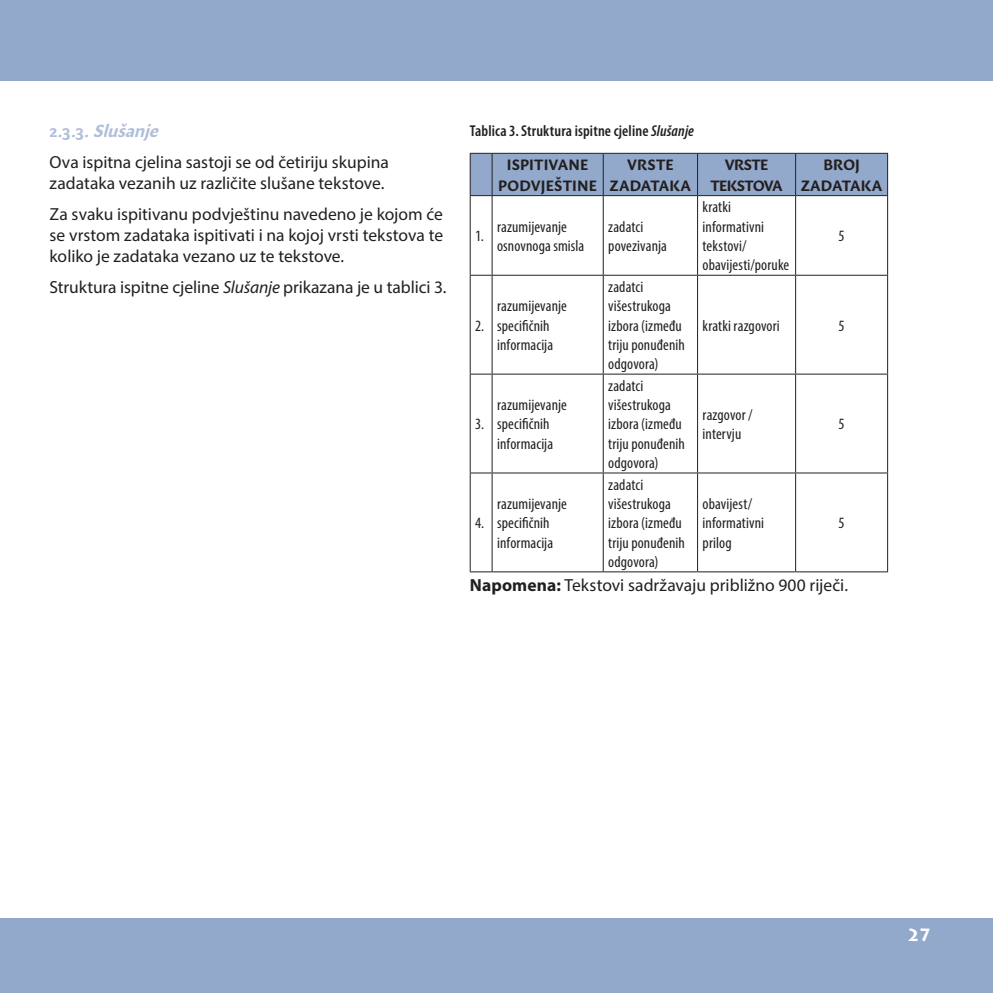
<style>
.page{position:relative;width:993px;height:993px;background:#fff}
.page>*{position:absolute;margin:0;border:0;box-sizing:border-box;transform-origin:0 0}
.t1{font:17.5px/21px "Myriad Pro";color:#231f20}
.t2{font:italic 700 17.5px "Sharik Sans";color:#b0beda}
.t3{font:700 17.5px "Lithos Pro";color:#fff}
.t4{font:condensed 15.75px/19.2px "Myriad Pro";letter-spacing:.01em;color:#231f20}
.t5{font:600 condensed 15.75px "Myriad Pro";letter-spacing:.01em;color:#231f20}
.t6{font:700 14.88px/21px "Sharik Sans";letter-spacing:.01em;color:#231f20;text-align:center}
.t7{font:700 14.88px/21px "Sharik Sans";letter-spacing:-.045em;color:#231f20;text-align:center}
.s1{font-style:normal}
.s2{font-style:italic}
.s3{font-weight:700}
</style>
<div class="page">
<div style="left:0;top:0;width:992px;height:81px;background:#93a9cc"></div>
<div style="left:0;top:918px;width:992px;height:74px;background:#93a9cc"></div>
<div style="left:469px;top:153px;width:418px;height:43px;background:#93a9cc"></div>
<hr style="left:492px;top:195px;width:111px;height:1px;background:#231f20">
<hr style="left:603px;top:195px;width:94px;height:1px;background:#231f20">
<hr style="left:697px;top:195px;width:98px;height:1px;background:#231f20">
<hr style="left:795px;top:195px;width:92px;height:1px;background:#231f20">
<svg style="left:470px;top:275px;width:21px;height:1px"></svg>
<hr style="left:492px;top:275px;width:111px;height:1px;background:#231f20">
<hr style="left:603px;top:275px;width:94px;height:1px;background:#231f20">
<hr style="left:697px;top:275px;width:98px;height:1px;background:#231f20">
<hr style="left:795px;top:275px;width:92px;height:1px;background:#231f20">
<svg style="left:469px;top:373px;width:23px;height:1px"></svg>
<hr style="left:492px;top:373px;width:111px;height:1px;background:#231f20">
<hr style="left:603px;top:373px;width:94px;height:1px;background:#231f20">
<hr style="left:697px;top:373px;width:98px;height:1px;background:#231f20">
<hr style="left:795px;top:373px;width:92px;height:1px;background:#231f20">
<svg style="left:469px;top:472px;width:23px;height:1px"></svg>
<hr style="left:492px;top:472px;width:111px;height:1px;background:#231f20">
<hr style="left:603px;top:472px;width:94px;height:1px;background:#231f20">
<hr style="left:697px;top:472px;width:98px;height:1px;background:#231f20">
<hr style="left:795px;top:472px;width:92px;height:1px;background:#231f20">
<svg style="left:469px;top:571px;width:23px;height:1px"></svg>
<hr style="left:492px;top:571px;width:111px;height:1px;background:#231f20">
<hr style="left:603px;top:571px;width:94px;height:1px;background:#231f20">
<hr style="left:697px;top:571px;width:98px;height:1px;background:#231f20">
<hr style="left:795px;top:571px;width:92px;height:1px;background:#231f20">
<hr style="left:469px;top:154px;width:1px;height:41px;background:#231f20">
<hr style="left:469px;top:196px;width:1px;height:79px;background:#231f20">
<hr style="left:469px;top:275px;width:1px;height:98px;background:#231f20">
<hr style="left:469px;top:374px;width:1px;height:98px;background:#231f20">
<hr style="left:469px;top:473px;width:1px;height:98px;background:#231f20">
<hr style="left:491px;top:154px;width:1px;height:41px;background:#231f20">
<hr style="left:602px;top:154px;width:1px;height:41px;background:#231f20">
<hr style="left:697px;top:154px;width:1px;height:41px;background:#231f20">
<hr style="left:795px;top:154px;width:1px;height:41px;background:#231f20">
<hr style="left:886px;top:154px;width:1px;height:41px;background:#231f20">
<hr style="left:491px;top:196px;width:1px;height:79px;background:#231f20">
<hr style="left:602px;top:196px;width:1px;height:79px;background:#231f20">
<hr style="left:697px;top:196px;width:1px;height:79px;background:#231f20">
<hr style="left:795px;top:196px;width:1px;height:79px;background:#231f20">
<hr style="left:886px;top:196px;width:1px;height:79px;background:#231f20">
<hr style="left:491px;top:275px;width:1px;height:98px;background:#231f20">
<hr style="left:602px;top:275px;width:1px;height:98px;background:#231f20">
<hr style="left:697px;top:275px;width:1px;height:98px;background:#231f20">
<hr style="left:795px;top:275px;width:1px;height:98px;background:#231f20">
<hr style="left:886px;top:275px;width:1px;height:98px;background:#231f20">
<hr style="left:491px;top:374px;width:1px;height:98px;background:#231f20">
<hr style="left:602px;top:374px;width:1px;height:98px;background:#231f20">
<hr style="left:697px;top:374px;width:1px;height:98px;background:#231f20">
<hr style="left:795px;top:374px;width:1px;height:98px;background:#231f20">
<hr style="left:886px;top:374px;width:1px;height:98px;background:#231f20">
<hr style="left:491px;top:473px;width:1px;height:98px;background:#231f20">
<hr style="left:602px;top:473px;width:1px;height:98px;background:#231f20">
<hr style="left:697px;top:473px;width:1px;height:98px;background:#231f20">
<hr style="left:795px;top:473px;width:1px;height:98px;background:#231f20">
<hr style="left:886px;top:473px;width:1px;height:98px;background:#231f20">
<p class="t2" style="left:50px;top:119px;width:115px"><span class="s1">2 . 3 . 3 .</span> Slušanje</p>
<p class="t1" style="left:50px;top:152px;width:340px">Ova ispitna cjelina sastoji se od četiriju skupina zadataka vezanih uz različite slušane tekstove.</p>
<p class="t1" style="left:50px;top:204px;width:395px;text-align:justify">Za svaku ispitivanu podvještinu navedeno je kojom će se vrstom zadataka ispitivati i na kojoj vrsti tekstova te koliko je zadataka vezano uz te tekstove.</p>
<p class="t1" style="left:50px;top:276px;width:398px">Struktura ispitne cjeline <span class="s2">Slušanje</span> prikazana je u tablici 3.</p>
<p class="t5" style="left:469px;top:122px;width:226px">Tablica 3. Struktura ispitne cjeline <span class="s2">Slušanje</span></p>
<p class="t6" style="left:498px;top:153px;width:100px">ISPITIVANE<br>PODVJEŠTINE</p>
<p class="t6" style="left:609px;top:153px;width:83px">VRSTE<br>ZADATAKA</p>
<p class="t7" style="left:710px;top:153px;width:74px">VRSTE<br>TEKSTOVA</p>
<p class="t6" style="left:800px;top:153px;width:83px">BROJ<br>ZADATAKA</p>
<p class="t4" style="left:475px;top:226px;width:10px">1.</p>
<p class="t4" style="left:497px;top:217px;width:89px">razumijevanje osnovnoga smisla</p>
<p class="t4" style="left:608px;top:217px;width:60px">zadatci povezivanja</p>
<p class="t4" style="left:702px;top:197px;width:88px">kratki informativni tekstovi/ obavijesti/poruke</p>
<p class="t4" style="left:838px;top:226px;width:8px">5</p>
<p class="t4" style="left:475px;top:315px;width:11px">2.</p>
<p class="t4" style="left:497px;top:296px;width:71px">razumijevanje specifičnih informacija</p>
<p class="t4" style="left:475px;top:414px;width:10px">3.</p>
<p class="t4" style="left:497px;top:395px;width:71px">razumijevanje specifičnih informacija</p>
<p class="t4" style="left:475px;top:513px;width:11px">4.</p>
<p class="t4" style="left:497px;top:494px;width:71px">razumijevanje specifičnih informacija</p>
<p class="t4" style="left:608px;top:277px;width:78px">zadatci višestrukoga izbora (između triju ponuđenih odgovora)</p>
<p class="t4" style="left:608px;top:376px;width:78px">zadatci višestrukoga izbora (između triju ponuđenih odgovora)</p>
<p class="t4" style="left:608px;top:474px;width:78px">zadatci višestrukoga izbora (između triju ponuđenih odgovora)</p>
<p class="t4" style="left:702px;top:315px;width:79px">kratki razgovori</p>
<p class="t4" style="left:838px;top:315px;width:8px">5</p>
<p class="t4" style="left:702px;top:404px;width:51px">razgovor / intervju</p>
<p class="t4" style="left:838px;top:414px;width:8px">5</p>
<p class="t4" style="left:702px;top:494px;width:63px">obavijest/ informativni prilog</p>
<p class="t4" style="left:838px;top:513px;width:8px">5</p>
<p class="t1" style="left:469px;top:574px;width:379px"><span class="s3">Napomena:</span> Tekstovi sadržavaju približno 900 riječi.</p>
<p class="t3" style="left:906px;top:924px;width:27px">27</p>
</div>
